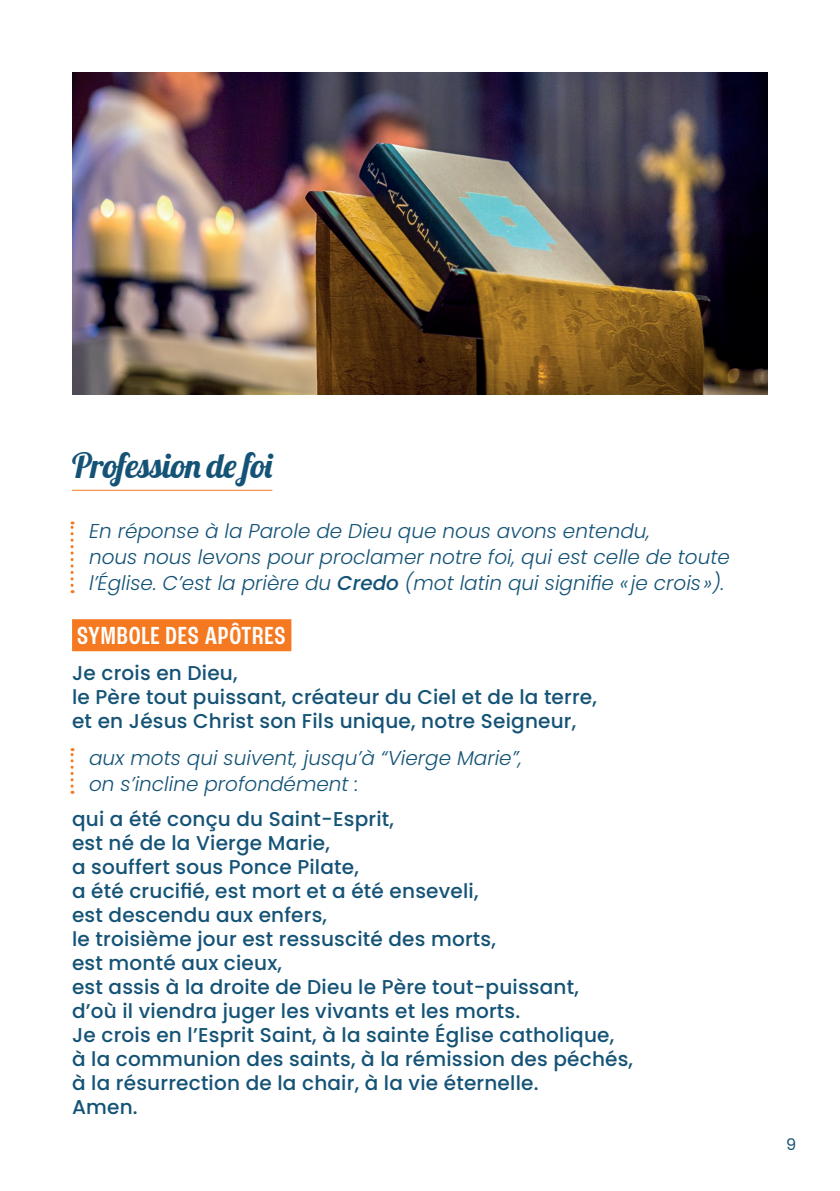
<style>
.page{position:relative;width:840px;height:1191px;background:#fff}
.page>*{position:absolute;margin:0;border:0;box-sizing:border-box;transform-origin:0 0}
.t1{font:34px "Lobster";letter-spacing:-.02em;color:#145376}
.t2{font:500 condensed 26px "Roc Grotesk";letter-spacing:.03em;color:#fff}
.t3{font:500 20px/24px "Poppins";letter-spacing:.01em;color:#145376}
.t4{font:italic 300 20px/26px "Poppins";color:#145376}
.t5{font:16px "Poppins";color:#145376}
.s1{font-weight:500}
</style>
<div class="page">
<hr style="left:72px;top:490px;width:200px;height:1px;background:#f47921">
<svg style="left:70px;top:521px;width:4px;height:72px"></svg>
<div style="left:72px;top:619px;width:219px;height:32px;background:#f47921"></div>
<svg style="left:70px;top:748px;width:4px;height:45px"></svg>
<img style="left:72px;top:72px;width:695px;height:322px">
<h1 class="t1" style="left:72px;top:444px;width:203px">Profession de foi</h1>
<p class="t4" style="left:89px;top:518px;width:642px">En réponse à la Parole de Dieu que nous avons entendu,<br>nous nous levons pour proclamer notre foi, qui est celle de toute l’Église. C’est la prière du <span class="s1">Credo</span> (mot latin qui signifie « je crois»).</p>
<h2 class="t2" style="left:77px;top:620px;width:209px">SYMBOLE DES APÔTRES</h2>
<p class="t3" style="left:72px;top:660px;width:526px">Je crois en Dieu,<br>le Père tout puissant, créateur du Ciel et de la terre, et en Jésus Christ son Fils unique, notre Seigneur,</p>
<p class="t4" style="left:89px;top:745px;width:434px">aux mots qui suivent, jusqu’à “Vierge Marie”, on s’incline profondément :</p>
<p class="t3" style="left:72px;top:807px;width:562px">qui a été conçu du Saint-Esprit,<br>est né de la Vierge Marie,<br>a souffert sous Ponce Pilate,<br>a été crucifié, est mort et a été enseveli,<br>est descendu aux enfers,<br>le troisième jour est ressuscité des morts,<br>est monté aux cieux,<br>est assis à la droite de Dieu le Père tout-puissant,<br>d’où il viendra juger les vivants et les morts.<br>Je crois en l’Esprit Saint, à la sainte Église catholique,<br>à la communion des saints, à la rémission des péchés, à la résurrection de la chair, à la vie éternelle.<br>Amen.</p>
<p class="t5" style="left:785px;top:1135px;width:12px">9</p>
</div>
